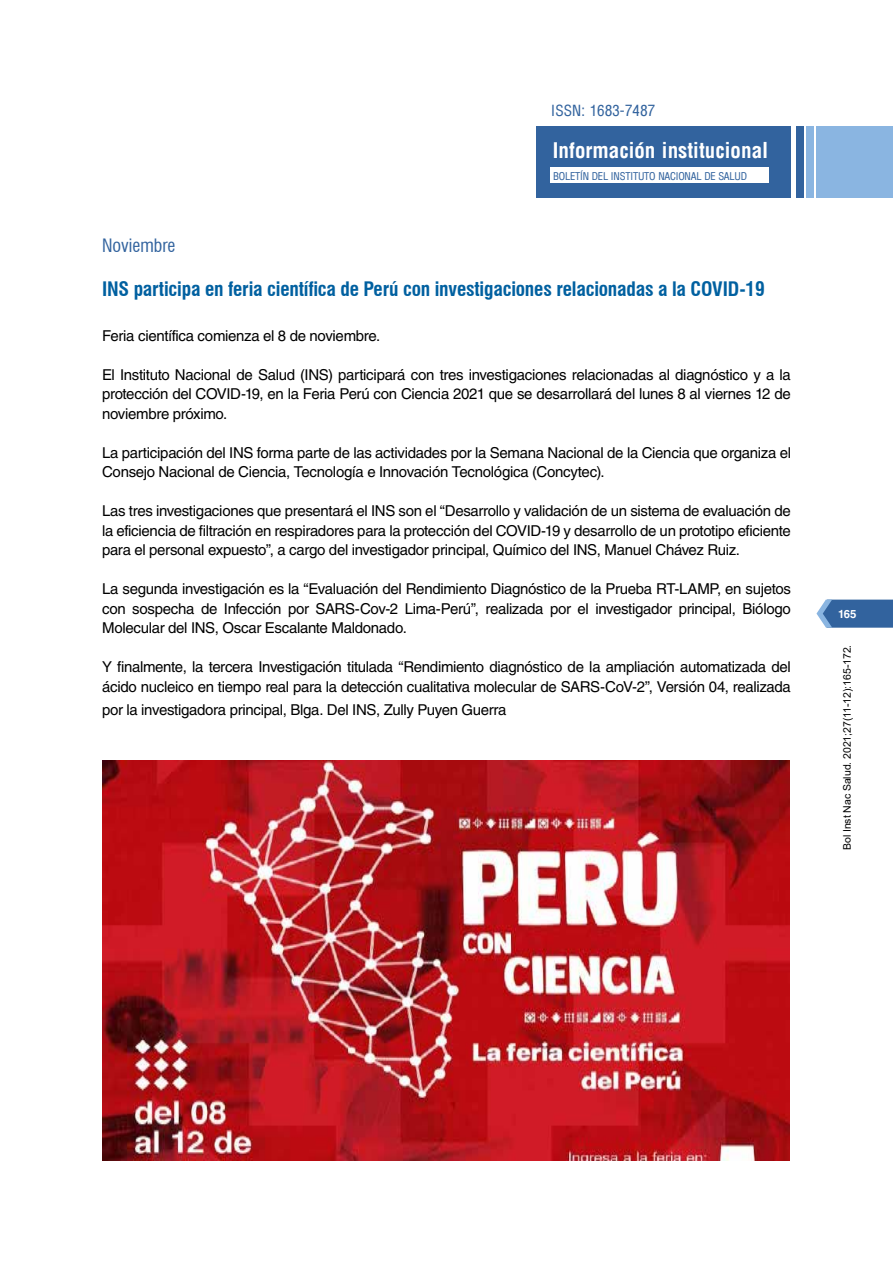
<style>
.page{position:relative;width:893px;height:1263px;background:#fff}
.page>*{position:absolute;margin:0;border:0;box-sizing:border-box;transform-origin:0 0}
.t1{font:700 condensed 21px "Arena";color:#fff}
.t2{font:700 condensed 19.5px "Swiss 721 BT";letter-spacing:-.01em;color:#0060a0}
.t3{font:condensed 18px "Swiss 721 BT";color:#32639e}
.t4{font:15px/19.5px "Helvetica LT Std";letter-spacing:-.02em;color:#000;text-align:justify}
.t5{font:15px "Arena Condensed";color:#32639e}
.t6{font:700 11.4px "Helvetica LT Std";color:#fff}
.t7{font:10.5px "Arial";letter-spacing:-.005em;color:#000}
.t8{font:10.5px "Arena Condensed";letter-spacing:-.025em;color:#32639e}
</style>
<div class="page">
<svg style="left:816px;top:600px;width:77px;height:28px;background:#4875aa"></svg>
<div style="left:537px;top:126px;width:254px;height:72px;background:#32639e"></div>
<div style="left:550px;top:168px;width:218px;height:15px;background:#fff"></div>
<div style="left:796px;top:126px;width:8px;height:72px;background:#32639e"></div>
<div style="left:806px;top:126px;width:8px;height:72px;background:#8ab5e1"></div>
<div style="left:817px;top:126px;width:76px;height:72px;background:#8ab5e1"></div>
<img style="left:102px;top:760px;width:688px;height:401px">
<p class="t5" style="left:551px;top:102px;width:105px">ISSN: 1683-7487</p>
<h1 class="t1" style="left:553px;top:138px;width:217px">Información institucional</h1>
<p class="t8" style="left:553px;top:170px;width:195px">BOLETÍN DEL INSTITUTO NACIONAL DE SALUD</p>
<p class="t3" style="left:102px;top:235px;width:75px">Noviembre</p>
<h2 class="t2" style="left:102px;top:277px;width:664px">INS participa en feria científica de Perú con investigaciones relacionadas a la COVID-19</h2>
<p class="t4" style="left:102px;top:326px;width:280px">Feria científica comienza el 8 de noviembre.</p>
<p class="t4" style="left:102px;top:365px;width:690px">El Instituto Nacional de Salud (INS) participará con tres investigaciones relacionadas al diagnóstico y a la protección del COVID-19, en la Feria Perú con Ciencia 2021 que se desarrollará del lunes 8 al viernes 12 de noviembre próximo.</p>
<p class="t4" style="left:102px;top:443px;width:690px">La participación del INS forma parte de las actividades por la Semana Nacional de la Ciencia que organiza el<br>Consejo Nacional de Ciencia, Tecnología e Innovación Tecnológica (Concytec).</p>
<p class="t4" style="left:102px;top:501px;width:690px">Las tres investigaciones que presentará el INS son el “Desarrollo y validación de un sistema de evaluación de la eficiencia de filtración en respiradores para la protección del COVID-19 y desarrollo de un prototipo eficiente para el personal expuesto”, a cargo del investigador principal, Químico del INS, Manuel Chávez Ruiz.</p>
<p class="t4" style="left:102px;top:579px;width:690px">La segunda investigación es la “Evaluación del Rendimiento Diagnóstico de la Prueba RT-LAMP, en sujetos con sospecha de Infección por SARS-Cov-2 Lima-Perú”, realizada por el investigador principal, Biólogo Molecular del INS, Oscar Escalante Maldonado.</p>
<p class="t4" style="left:102px;top:657px;width:690px">Y finalmente, la tercera Investigación titulada “Rendimiento diagnóstico de la ampliación automatizada del ácido nucleico en tiempo real para la detección cualitativa molecular de SARS-CoV-2”, Versión 04, realizada</p>
<p class="t4" style="left:102px;top:700px;width:406px">por la investigadora principal, Blga. Del INS, Zully Puyen Guerra</p>
<p class="t6" style="left:838px;top:607px;width:20px">165</p>
<p class="t7" style="left:840px;top:850px;width:207px;rotate:-90deg">Bol Inst Nac Salud. 2021;27(11-12):165-172.</p>
</div>
